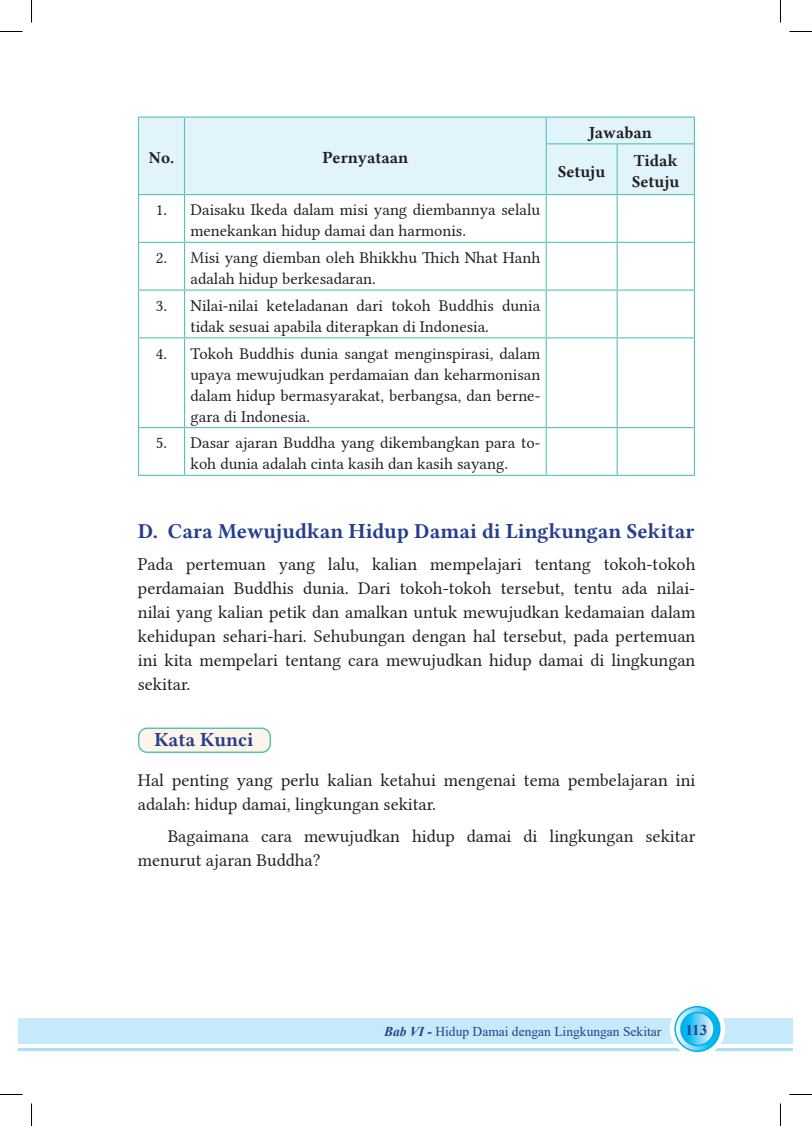
<style>
.page{position:relative;width:812px;height:1126px;background:#fff}
.page>*{position:absolute;margin:0;border:0;box-sizing:border-box;transform-origin:0 0}
.t1{font:21px "Lin Libertine B";color:#253f8e}
.t2{font:19.5px "Lin Libertine B";color:#253f8e}
.t3{font:18px/24px "Lin Libertine";color:#231f20}
.t4{font:16.5px/21px "Lin Libertine";color:#231f20}
.t5{font:16.5px/21px "Lin Libertine B";color:#231f20}
.t6{font:700 15px "Times New Roman";color:#253f8e}
.t7{font:13.5px "Times New Roman";color:#253f8e}
.s1{font-weight:700;font-style:italic}
</style>
<div class="page">
<div style="left:19px;top:1018px;width:12px;height:26px;background:#c6eafa"></div>
<svg style="left:19px;top:1048px;width:12px;height:3px"></svg>
<div style="left:32px;top:1018px;width:761px;height:26px;background:#c6eafa"></div>
<hr style="left:32px;top:1048px;width:761px;height:3px;background:#aae0f9">
<svg style="left:669px;top:1001px;width:56px;height:56px"></svg>
<svg style="left:675px;top:1007px;width:44px;height:44px"></svg>
<div style="left:674px;top:1006px;width:46px;height:46px;border:2px solid #00aeef;border-radius:50%"></div>
<svg style="left:680px;top:1012px;width:33px;height:34px"></svg>
<div style="left:680px;top:1012px;width:34px;height:34px;border:2px solid #00aeef;border-radius:50%"></div>
<div style="left:139px;top:118px;width:554px;height:76px;background:#e1f4fc"></div>
<svg style="left:138px;top:118px;width:1px;height:26px"></svg>
<hr style="left:138px;top:144px;width:1px;height:50px;background:#58c2b6">
<hr style="left:138px;top:117px;width:46px;height:1px;background:#58c2b6">
<hr style="left:184px;top:117px;width:362px;height:1px;background:#58c2b6">
<hr style="left:546px;top:117px;width:71px;height:1px;background:#58c2b6">
<hr style="left:617px;top:117px;width:77px;height:1px;background:#58c2b6">
<svg style="left:184px;top:118px;width:1px;height:26px"></svg>
<svg style="left:545px;top:118px;width:1px;height:25px"></svg>
<svg style="left:693px;top:118px;width:1px;height:25px"></svg>
<hr style="left:184px;top:144px;width:1px;height:50px;background:#58c2b6">
<hr style="left:545px;top:144px;width:1px;height:50px;background:#58c2b6">
<hr style="left:616px;top:144px;width:1px;height:50px;background:#58c2b6">
<hr style="left:693px;top:144px;width:1px;height:50px;background:#58c2b6">
<hr style="left:545px;top:143px;width:72px;height:1px;background:#58c2b6">
<hr style="left:617px;top:143px;width:77px;height:1px;background:#58c2b6">
<hr style="left:138px;top:195px;width:1px;height:47px;background:#58c2b6">
<hr style="left:138px;top:243px;width:1px;height:47px;background:#58c2b6">
<hr style="left:138px;top:291px;width:1px;height:46px;background:#58c2b6">
<hr style="left:138px;top:338px;width:1px;height:89px;background:#58c2b6">
<hr style="left:138px;top:428px;width:1px;height:47px;background:#58c2b6">
<hr style="left:138px;top:194px;width:46px;height:1px;background:#58c2b6">
<hr style="left:184px;top:194px;width:362px;height:1px;background:#58c2b6">
<hr style="left:546px;top:194px;width:71px;height:1px;background:#58c2b6">
<hr style="left:617px;top:194px;width:77px;height:1px;background:#58c2b6">
<hr style="left:184px;top:195px;width:1px;height:47px;background:#58c2b6">
<hr style="left:545px;top:195px;width:1px;height:47px;background:#58c2b6">
<hr style="left:616px;top:195px;width:1px;height:47px;background:#58c2b6">
<hr style="left:693px;top:195px;width:1px;height:47px;background:#58c2b6">
<hr style="left:184px;top:243px;width:1px;height:47px;background:#58c2b6">
<hr style="left:545px;top:243px;width:1px;height:47px;background:#58c2b6">
<hr style="left:616px;top:243px;width:1px;height:47px;background:#58c2b6">
<hr style="left:693px;top:243px;width:1px;height:47px;background:#58c2b6">
<hr style="left:184px;top:291px;width:1px;height:46px;background:#58c2b6">
<hr style="left:545px;top:291px;width:1px;height:46px;background:#58c2b6">
<hr style="left:616px;top:291px;width:1px;height:46px;background:#58c2b6">
<hr style="left:693px;top:291px;width:1px;height:46px;background:#58c2b6">
<hr style="left:184px;top:338px;width:1px;height:89px;background:#58c2b6">
<hr style="left:545px;top:338px;width:1px;height:89px;background:#58c2b6">
<hr style="left:616px;top:338px;width:1px;height:89px;background:#58c2b6">
<hr style="left:693px;top:338px;width:1px;height:89px;background:#58c2b6">
<hr style="left:184px;top:428px;width:1px;height:47px;background:#58c2b6">
<hr style="left:545px;top:428px;width:1px;height:47px;background:#58c2b6">
<hr style="left:616px;top:428px;width:1px;height:47px;background:#58c2b6">
<hr style="left:693px;top:428px;width:1px;height:47px;background:#58c2b6">
<hr style="left:138px;top:242px;width:46px;height:1px;background:#58c2b6">
<hr style="left:184px;top:242px;width:362px;height:1px;background:#58c2b6">
<hr style="left:546px;top:242px;width:71px;height:1px;background:#58c2b6">
<hr style="left:617px;top:242px;width:77px;height:1px;background:#58c2b6">
<hr style="left:138px;top:290px;width:46px;height:1px;background:#58c2b6">
<hr style="left:184px;top:290px;width:362px;height:1px;background:#58c2b6">
<hr style="left:546px;top:290px;width:71px;height:1px;background:#58c2b6">
<hr style="left:617px;top:290px;width:77px;height:1px;background:#58c2b6">
<hr style="left:138px;top:337px;width:46px;height:1px;background:#58c2b6">
<hr style="left:184px;top:337px;width:362px;height:1px;background:#58c2b6">
<hr style="left:546px;top:337px;width:71px;height:1px;background:#58c2b6">
<hr style="left:617px;top:337px;width:77px;height:1px;background:#58c2b6">
<hr style="left:138px;top:427px;width:46px;height:1px;background:#58c2b6">
<hr style="left:184px;top:427px;width:362px;height:1px;background:#58c2b6">
<hr style="left:546px;top:427px;width:71px;height:1px;background:#58c2b6">
<hr style="left:617px;top:427px;width:77px;height:1px;background:#58c2b6">
<hr style="left:138px;top:475px;width:46px;height:1px;background:#58c2b6">
<hr style="left:184px;top:475px;width:362px;height:1px;background:#58c2b6">
<hr style="left:546px;top:475px;width:71px;height:1px;background:#58c2b6">
<hr style="left:617px;top:475px;width:77px;height:1px;background:#58c2b6">
<div style="left:139px;top:728px;width:131px;height:24px;background:#fef4ea;border-radius:9px"></div>
<div style="left:138px;top:728px;width:133px;height:25px;border:2px solid #58c2b6;border-radius:9px"></div>
<svg style="left:0;top:31px;width:22px;height:1px"></svg>
<svg style="left:789px;top:31px;width:22px;height:1px"></svg>
<svg style="left:0;top:1094px;width:22px;height:1px"></svg>
<svg style="left:789px;top:1094px;width:22px;height:1px"></svg>
<svg style="left:31px;top:0;width:1px;height:22px"></svg>
<svg style="left:31px;top:1103px;width:1px;height:23px"></svg>
<svg style="left:780px;top:0;width:1px;height:22px"></svg>
<svg style="left:780px;top:1103px;width:1px;height:23px"></svg>
<p class="t5" style="left:149px;top:147px;width:27px">No.</p>
<p class="t5" style="left:322px;top:147px;width:87px">Pernyataan</p>
<p class="t4" style="left:190px;top:198px;width:351px;text-indent:-35px">1. Daisaku Ikeda dalam misi yang diembannya selalu menekankan hidup damai dan harmonis.</p>
<p class="t4" style="left:190px;top:245px;width:351px;text-indent:-35px">2. Misi yang diemban oleh Bhikkhu Thich Nhat Hanh adalah hidup berkesadaran.</p>
<p class="t4" style="left:190px;top:293px;width:351px;text-indent:-35px">3. Nilai-nilai keteladanan dari tokoh Buddhis dunia tidak sesuai apabila diterapkan di Indonesia.</p>
<p class="t4" style="left:190px;top:341px;width:351px;text-align:justify;text-indent:-35px">4. Tokoh Buddhis dunia sangat menginspirasi, dalam upaya mewujudkan perdamaian dan keharmonisan dalam hidup bermasyarakat, berbangsa, dan berne&shy;gara di Indonesia.</p>
<p class="t4" style="left:156px;top:431px;width:386px;text-align:center">5. Dasar ajaran Buddha yang dikembangkan para to&shy;koh dunia adalah cinta kasih dan kasih sayang.</p>
<p class="t5" style="left:588px;top:122px;width:65px">Jawaban</p>
<p class="t5" style="left:558px;top:160px;width:49px">Setuju</p>
<p class="t5" style="left:632px;top:150px;width:49px">Tidak<br>Setuju</p>
<p class="t1" style="left:138px;top:517px;width:558px">D. Cara Mewujudkan Hidup Damai di Lingkungan Sekitar</p>
<p class="t3" style="left:138px;top:551px;width:559px;text-align:justify">Pada pertemuan yang lalu, kalian mempelajari tentang tokoh-tokoh perdamaian Buddhis dunia. Dari tokoh-tokoh tersebut, tentu ada nilai&shy;nilai yang kalian petik dan amalkan untuk mewujudkan kedamaian dalam kehidupan sehari-hari. Sehubungan dengan hal tersebut, pada pertemuan ini kita mempelari tentang cara mewujudkan hidup damai di lingkungan sekitar.</p>
<p class="t2" style="left:154px;top:727px;width:100px">Kata Kunci</p>
<p class="t3" style="left:138px;top:766px;width:559px">Hal penting yang perlu kalian ketahui mengenai tema pembelajaran ini adalah: hidup damai, lingkungan sekitar.</p>
<p class="t3" style="left:138px;top:822px;width:559px;text-indent:30px">Bagaimana cara mewujudkan hidup damai di lingkungan sekitar menurut ajaran Buddha?</p>
<p class="t7" style="left:384px;top:1022px;width:279px"><span class="s1">Bab VI -</span> Hidup Damai dengan Lingkungan Sekitar</p>
<p class="t6" style="left:685px;top:1020px;width:23px">113</p>
</div>
